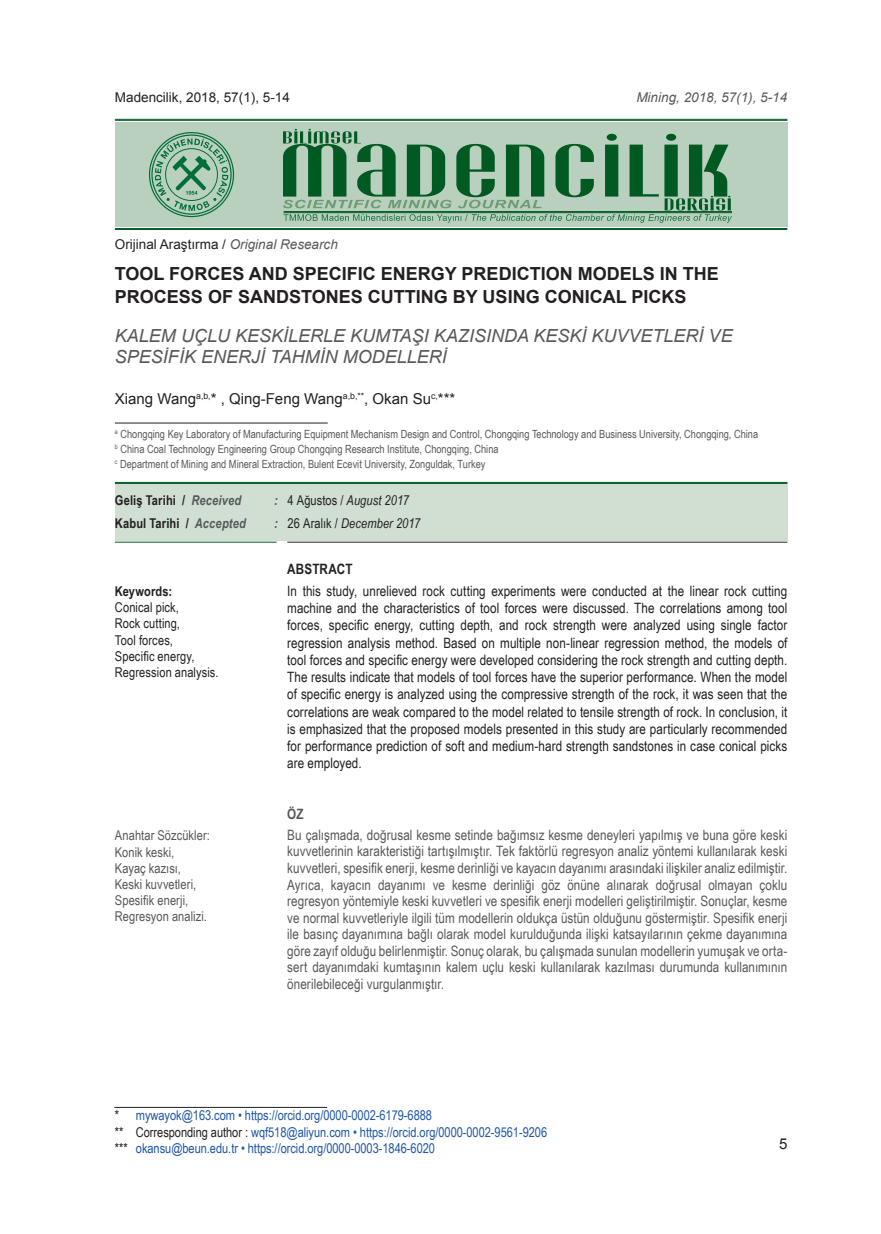
<style>
.page{position:relative;width:881px;height:1234px;background:#fff}
.page>*{position:absolute;margin:0;border:0;box-sizing:border-box;transform-origin:0 0}
.t1{font:700 18px/22.5px "Arial";color:#231f20}
.t2{font:italic 18px/21.6px "Arial";color:#57585a}
.t3{font:15px "Arial";color:#231f20}
.t4{font:14.25px/17.2px "Arial Narrow";letter-spacing:.005em;color:#231f20;text-align:justify}
.t5{font:14.25px/16.5px "Arial Narrow";letter-spacing:.005em;color:#57585a;text-align:justify}
.t6{font:700 14.25px "Arial Narrow";letter-spacing:.005em;color:#231f20}
.t7{font:700 14.25px "Arial Narrow";color:#57585a}
.t8{font:13.5px/16.2px "Arial Narrow";letter-spacing:-.005em;color:#2056a6}
.t9{font:13.5px/16.2px "Arial Narrow";letter-spacing:.005em;color:#57585a}
.t10{font:13.5px/16.2px "Arial Narrow";letter-spacing:.005em;color:#231f20}
.t11{font:13.5px "Arial";color:#231f20}
.t12{font:700 13.5px "Arial Narrow";letter-spacing:.01em;color:#231f20}
.t13{font:italic 13.5px "Arial Narrow";letter-spacing:.005em;color:#231f20}
.t14{font:italic 13.5px "Arial";color:#57585a}
.t15{font:11.25px/15px "Arial Narrow";color:#57585a}
.s1{font-style:italic;color:#57585a}
.s2{color:#fff}
.s3{font-weight:700;color:#57585a}
.s4{font-style:normal}
.s5{color:#231f20}
</style>
<div class="page">
<hr style="left:115px;top:422px;width:212px;height:1px;background:#231f20">
<div style="left:115px;top:482px;width:672px;height:58px;background:#d0dfd2"></div>
<div style="left:115px;top:122px;width:672px;height:105px;background:#bad0be"></div>
<svg style="left:149px;top:132px;width:85px;height:85px"></svg>
<hr style="left:115px;top:119px;width:672px;height:1px;background:#005a22">
<hr style="left:115px;top:120px;width:672px;height:1px;background:#005a22">
<hr style="left:115px;top:482px;width:672px;height:1px;background:#005a22">
<hr style="left:115px;top:483px;width:672px;height:1px;background:#005a22">
<hr style="left:115px;top:228px;width:672px;height:1px;background:#005a22">
<hr style="left:115px;top:229px;width:672px;height:1px;background:#005a22">
<hr style="left:115px;top:541px;width:161px;height:1px;background:#005a22">
<hr style="left:287px;top:541px;width:500px;height:1px;background:#231f20">
<svg style="left:283px;top:129px;width:448px;height:94px"></svg>
<hr style="left:114px;top:1106px;width:213px;height:1px;background:#231f20">
<p class="t11" style="left:115px;top:89px;width:176px">Madencilik, 2018, 57(1), 5-14</p>
<p class="t14" style="left:636px;top:89px;width:152px">Mining, 2018, 57(1), 5-14</p>
<p class="t11" style="left:115px;top:235px;width:224px">Orijinal Araştırma / <span class="s1">Original Research</span></p>
<p class="t1" style="left:115px;top:263px;width:605px">TOOL FORCES AND SPECIFIC ENERGY PREDICTION MODELS IN THE<br>PROCESS OF SANDSTONES CUTTING BY USING CONICAL PICKS</p>
<p class="t2" style="left:115px;top:324px;width:619px">KALEM UÇLU KESKİLERLE KUMTAŞI KAZISINDA KESKİ KUVVETLERİ VE<br>SPESİFİK ENERJİ TAHMİN MODELLERİ</p>
<p class="t3" style="left:115px;top:388px;width:371px">Xiang Wang<sup>a,b,</sup>* , Qing-Feng Wang<sup>a,b,**</sup>, Okan Su<sup>c,</sup>*** <sup>b,</sup><span class="s2">*</span><sup>c,b</sup></p>
<p class="t15" style="left:115px;top:426px;width:644px"><sup>a</sup> Chongqing Key Laboratory of Manufacturing Equipment Mechanism Design and Control, Chongqing Technology and Business University, Chongqing, China <sup>b</sup> China Coal Technology Engineering Group Chongqing Research Institute, Chongqing, China<br><sup>c</sup> Department of Mining and Mineral Extraction, Bulent Ecevit University, Zonguldak, Turkey</p>
<p class="t12" style="left:115px;top:490px;width:128px">Geliş Tarihi / <span class="s1">Received</span></p>
<p class="t13" style="left:274px;top:490px;width:136px"><span class="s3">:</span> <span class="s4">4 Ağustos /</span> August 2017</p>
<p class="t12" style="left:115px;top:512px;width:132px">Kabul Tarihi / <span class="s1">Accepted</span></p>
<p class="t13" style="left:274px;top:513px;width:148px"><span class="s3">:</span> <span class="s4">26 Aralık /</span> December 2017</p>
<p class="t12" style="left:115px;top:581px;width:59px">Keywords:</p>
<p class="t10" style="left:115px;top:598px;width:105px">Conical pick,<br>Rock cutting,<br>Tool forces,<br>Specific energy,<br>Regression analysis.</p>
<p class="t9" style="left:115px;top:826px;width:97px">Anahtar Sözcükler:<br>Konik keski,<br>Kayaç kazısı,<br>Keski kuvvetleri,<br>Spesifik enerji,<br>Regresyon analizi.</p>
<p class="t6" style="left:287px;top:558px;width:67px">ABSTRACT</p>
<p class="t4" style="left:287px;top:581px;width:501px">In this study, unrelieved rock cutting experiments were conducted at the linear rock cutting machine and the characteristics of tool forces were discussed. The correlations among tool forces, specific energy, cutting depth, and rock strength were analyzed using single factor regression analysis method. Based on multiple non-linear regression method, the models of tool forces and specific energy were developed considering the rock strength and cutting depth.<br>The results indicate that models of tool forces have the superior performance. When the model of specific energy is analyzed using the compressive strength of the rock, it was seen that the correlations are weak compared to the model related to tensile strength of rock. In conclusion, it is emphasized that the proposed models presented in this study are particularly recommended for performance prediction of soft and medium-hard strength sandstones in case conical picks are employed.</p>
<p class="t7" style="left:287px;top:803px;width:18px">ÖZ</p>
<p class="t5" style="left:287px;top:826px;width:501px">Bu çalışmada, doğrusal kesme setinde bağımsız kesme deneyleri yapılmış ve buna göre keski kuvvetlerinin karakteristiği tartışılmıştır. Tek faktörlü regresyon analiz yöntemi kullanılarak keski kuvvetleri, spesifik enerji, kesme derinliği ve kayacın dayanımı arasındaki ilişkiler analiz edilmiştir.<br>Ayrıca, kayacın dayanımı ve kesme derinliği göz önüne alınarak doğrusal olmayan çoklu regresyon yöntemiyle keski kuvvetleri ve spesifik enerji modelleri geliştirilmiştir. Sonuçlar, kesme ve normal kuvvetleriyle ilgili tüm modellerin oldukça üstün olduğunu göstermiştir. Spesifik enerji ile basınç dayanımına bağlı olarak model kurulduğunda ilişki katsayılarının çekme dayanımına göre zayıf olduğu belirlenmiştir. Sonuç olarak, bu çalışmada sunulan modellerin yumuşak ve orta&shy;sert dayanımdaki kumtaşının kalem uçlu keski kullanılarak kazılması durumunda kullanımının önerilebileceği vurgulanmıştır.</p>
<p class="t8" style="left:115px;top:1106px;width:433px"><span class="s5">*</span> mywayok@163.com • https://orcid.org/0000-0002-6179-6888<br><span class="s5">** Corresponding author :</span> wqf518@aliyun.com • https://orcid.org/0000-0002-9561-9206 <span class="s5">***</span> okansu@beun.edu.tr • https://orcid.org/0000-0003-1846-6020</p>
<p class="t3" style="left:778px;top:1133px;width:10px">5</p>
</div>
